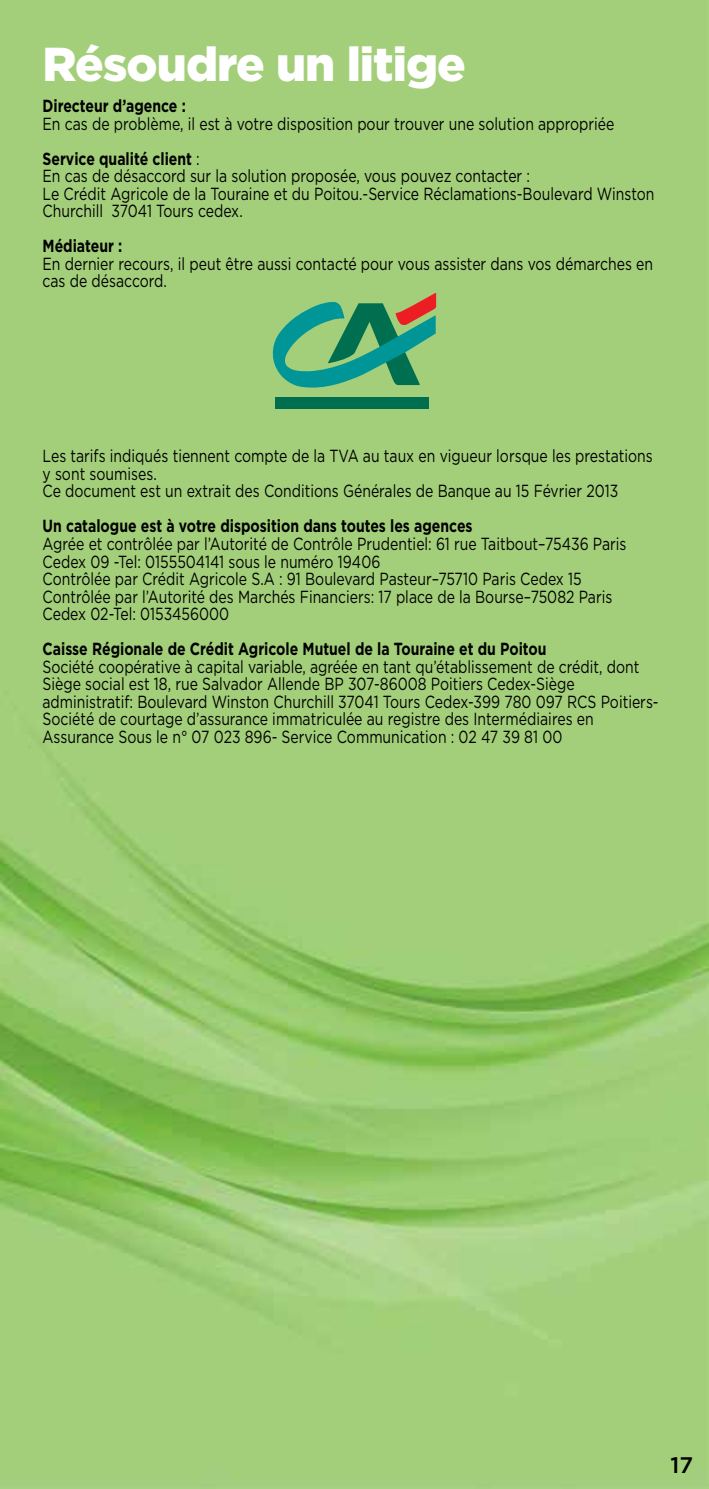
<style>
.page{position:relative;width:709px;height:1489px;background:#fff}
.page>*{position:absolute;margin:0;border:0;box-sizing:border-box;transform-origin:0 0}
.t1{font:900 47.5px "Gotham";letter-spacing:-.02em;color:#fff}
.t2{font:500 22.5px "Gotham";color:#000}
.t3{font:17.5px/17.5px "Gotham";color:#000;scale:.8 1}
.t4{font:700 17.5px "Gotham";color:#000;scale:.8 1}
.s1{font-weight:700}
</style>
<div class="page">
<img style="left:0;top:0;width:709px;height:1488px">
<div style="left:275px;top:396px;width:154px;height:12px;background:#006f4f"></div>
<svg style="left:270px;top:293px;width:166px;height:97px;background:#5fa978"></svg>
<h1 class="t1" style="left:43px;top:31px;width:425px">Résoudre un litige</h1>
<p class="t4" style="left:43px;top:94px;width:181px">Directeur d’agence :</p>
<p class="t3" style="left:43px;top:106px;width:716px;line-height:35px">En cas de problème, il est à votre disposition pour trouver une solution appropriée<br><span class="s1">Service qualité client</span> :</p>
<p class="t3" style="left:43px;top:167px;width:766px">En cas de désaccord sur la solution proposée, vous pouvez contacter :<br>Le Crédit Agricole de la Touraine et du Poitou.-Service Réclamations-Boulevard Winston<br>Churchill 37041 Tours cedex.</p>
<p class="t4" style="left:43px;top:234px;width:101px">Médiateur :</p>
<p class="t3" style="left:43px;top:254px;width:764px">En dernier recours, il peut être aussi contacté pour vous assister dans vos démarches en cas de désaccord.</p>
<p class="t3" style="left:43px;top:447px;width:764px">Les tarifs indiqués tiennent compte de la TVA au taux en vigueur lorsque les prestations y sont soumises.<br>Ce document est un extrait des Conditions Générales de Banque au 15 Février 2013</p>
<p class="t4" style="left:43px;top:514px;width:539px">Un catalogue est à votre disposition dans toutes les agences</p>
<p class="t3" style="left:43px;top:534px;width:731px">Agrée et contrôlée par l’Autorité de Contrôle Prudentiel: 61 rue Taitbout–75436 Paris Cedex 09 -Tel: 0155504141 sous le numéro 19406<br>Contrôlée par Crédit Agricole S.A : 91 Boulevard Pasteur–75710 Paris Cedex 15<br>Contrôlée par l’Autorité des Marchés Financiers: 17 place de la Bourse–75082 Paris Cedex 02-Tel: 0153456000</p>
<p class="t4" style="left:43px;top:637px;width:631px">Caisse Régionale de Crédit Agricole Mutuel de la Touraine et du Poitou</p>
<p class="t3" style="left:43px;top:657px;width:747px">Société coopérative à capital variable, agréée en tant qu’établissement de crédit, dont<br>Siège social est 18, rue Salvador Allende BP 307-86008 Poitiers Cedex-Siège administratif: Boulevard Winston Churchill 37041 Tours Cedex-399 780 097 RCS</p>
<p class="t3" style="left:600px;top:692px;width:74px">Poitiers-</p>
<p class="t3" style="left:43px;top:709px;width:690px">Société de courtage d’assurance immatriculée au registre des I ntermédiaires en<br>Assurance Sous le n° 07 023 896- Service Communication : 02 47 39 81 00</p>
<p class="t2" style="left:670px;top:1450px;width:24px">17</p>
</div>
